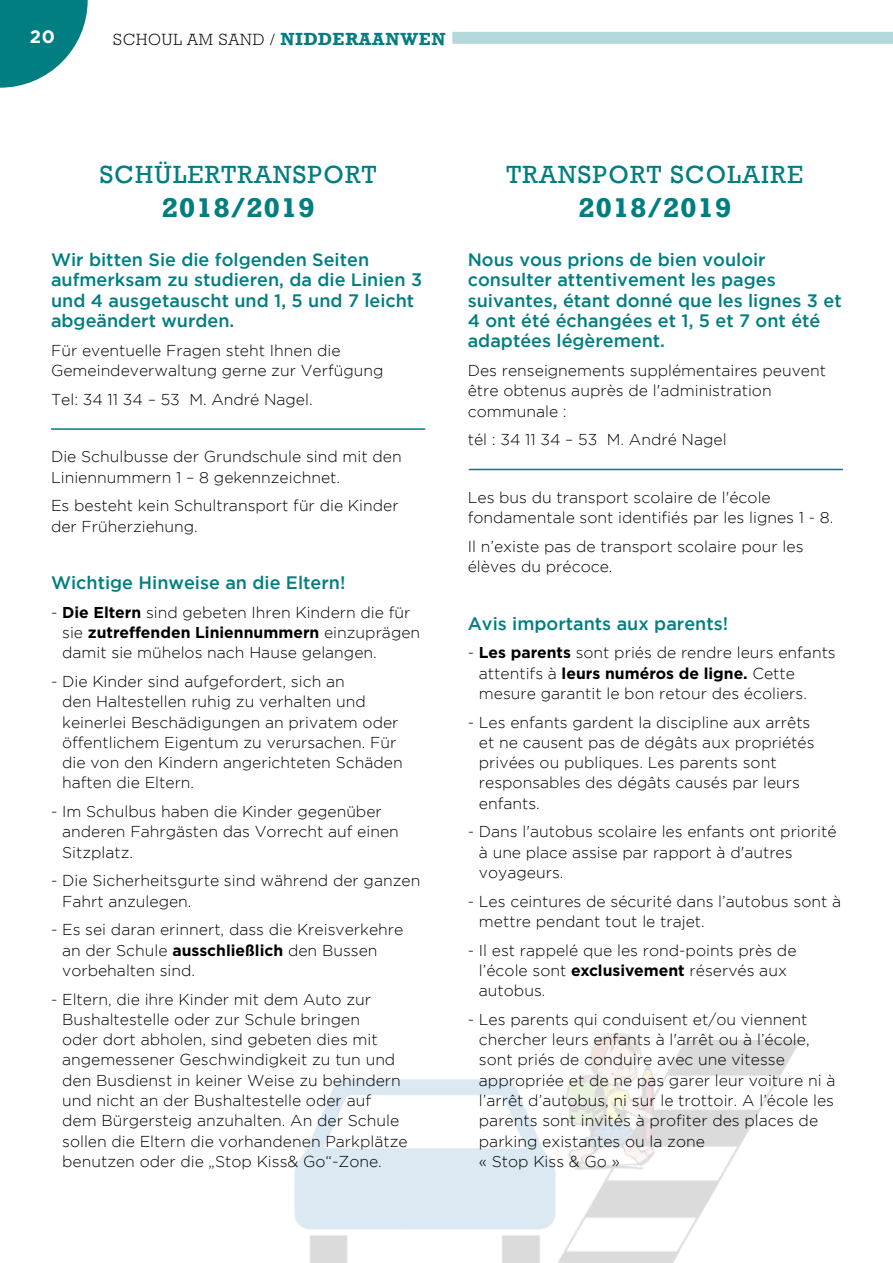
<style>
.page{position:relative;width:893px;height:1263px;background:#fff}
.page>*{position:absolute;margin:0;border:0;box-sizing:border-box;transform-origin:0 0}
.t1{font:25.5px "Rockwell";letter-spacing:.05em;color:#007e81}
.t2{font:700 25.5px "Rockwell";letter-spacing:.05em;color:#007e81}
.t3{font:500 18px/20.2px "Gotham";color:#007e81}
.t4{font:700 18px "Gotham";color:#fff}
.t5{font:300 16.5px "Rockwell";letter-spacing:.05em;color:#000}
.t6{font:300 15.75px/20.2px "Gotham";color:#000}
.s1{font-weight:700;color:#007e81}
.s2{font-weight:700}
</style>
<div class="page">
<svg style="left:0;top:0;width:88px;height:88px"></svg>
<div style="left:452px;top:32px;width:441px;height:12px;background:#b3d8d9"></div>
<img style="left:294px;top:1032px;width:507px;height:231px">
<div style="left:283px;top:989px;width:247px;height:68px;background:#fff"></div>
<div style="left:653px;top:972px;width:240px;height:68px;background:#fff"></div>
<hr style="left:51px;top:428px;width:374px;height:2px;background:#007e81">
<hr style="left:469px;top:469px;width:374px;height:1px;background:#007e81">
<p class="t4" style="left:30px;top:26px;width:27px">20</p>
<p class="t5" style="left:113px;top:30px;width:334px">SCHOUL AM SAND / <span class="s1">NIDDERAANWEN</span></p>
<h1 class="t1" style="left:100px;top:159px;width:278px">SCHÜLERTRANSPORT</h1>
<h1 class="t2" style="left:162px;top:191px;width:154px">2018/2019</h1>
<p class="t3" style="left:51px;top:249px;width:373px">Wir bitten Sie die folgenden Seiten aufmerksam zu studieren, da die Linien 3 und 4 ausgetauscht und 1, 5 und 7 leicht abgeändert wurden.</p>
<p class="t6" style="left:51px;top:340px;width:334px">Für eventuelle Fragen steht Ihnen die<br>Gemeindeverwaltung gerne zur Verfügung</p>
<p class="t6" style="left:51px;top:389px;width:263px">Tel: 34 11 34 – 53 M. André Nagel.</p>
<p class="t6" style="left:51px;top:446px;width:352px">Die Schulbusse der Grundschule sind mit den<br>Liniennummern 1 – 8 gekennzeichnet.</p>
<p class="t6" style="left:51px;top:495px;width:349px">Es besteht kein Schultransport für die Kinder der Früherziehung.</p>
<p class="t3" style="left:51px;top:572px;width:296px">Wichtige Hinweise an die Eltern!</p>
<p class="t6" style="left:62px;top:602px;width:360px;text-indent:-11px">- <span class="s2">Die Eltern</span> sind gebeten Ihren Kindern die für sie <span class="s2">zutreffenden Liniennummern</span> einzuprägen damit sie mühelos nach Hause gelangen.</p>
<p class="t6" style="left:62px;top:671px;width:342px;text-indent:-11px">- Die Kinder sind aufgefordert, sich an<br>den Haltestellen ruhig zu verhalten und keinerlei Beschädigungen an privatem oder öffentlichem Eigentum zu verursachen. Für die von den Kindern angerichteten Schäden haften die Eltern.</p>
<p class="t6" style="left:62px;top:801px;width:338px;text-indent:-11px">- Im Schulbus haben die Kinder gegenüber anderen Fahrgästen das Vorrecht auf einen<br>Sitzplatz.</p>
<p class="t6" style="left:62px;top:870px;width:360px;text-indent:-11px">- Die Sicherheitsgurte sind während der ganzen<br>Fahrt anzulegen.</p>
<p class="t6" style="left:62px;top:919px;width:343px;text-indent:-11px">- Es sei daran erinnert, dass die Kreisverkehre an der Schule <span class="s2">ausschließlich</span> den Bussen vorbehalten sind.</p>
<p class="t6" style="left:62px;top:989px;width:347px;text-indent:-11px">- Eltern, die ihre Kinder mit dem Auto zur Bushaltestelle oder zur Schule bringen<br>oder dort abholen, sind gebeten dies mit angemessener Geschwindigkeit zu tun und den Busdienst in keiner Weise zu behindern und nicht an der Bushaltestelle oder auf dem Bürgersteig anzuhalten. An der Schule sollen die Eltern die vorhandenen Parkplätze benutzen oder die „Stop Kiss&amp; Go“-Zone.</p>
<h1 class="t1" style="left:507px;top:159px;width:298px">TRANSPORT SCOLAIRE</h1>
<h1 class="t2" style="left:578px;top:191px;width:154px">2018/2019</h1>
<p class="t3" style="left:468px;top:249px;width:375px">Nous vous prions de bien vouloir consulter attentivement les pages suivantes, étant donné que les lignes 3 et 4 ont été échangées et 1, 5 et 7 ont été adaptées légèrement.</p>
<p class="t6" style="left:468px;top:360px;width:360px">Des renseignements supplémentaires peuvent être obtenus auprès de l'administration communale :</p>
<p class="t6" style="left:468px;top:429px;width:260px">tél : 34 11 34 – 53 M. André Nagel</p>
<p class="t6" style="left:468px;top:487px;width:367px">Les bus du transport scolaire de l'école fondamentale sont identifiés par les lignes 1 - 8.</p>
<p class="t6" style="left:468px;top:536px;width:337px">Il n’existe pas de transport scolaire pour les élèves du précoce.</p>
<p class="t3" style="left:468px;top:613px;width:262px">Avis importants aux parents!</p>
<p class="t6" style="left:479px;top:642px;width:358px;text-indent:-11px">- <span class="s2">Les parents</span> sont priés de rendre leurs enfants attentifs à <span class="s2">leurs numéros de ligne.</span> Cette mesure garantit le bon retour des écoliers.</p>
<p class="t6" style="left:479px;top:712px;width:337px;text-indent:-11px">- Les enfants gardent la discipline aux arrêts et ne causent pas de dégâts aux propriétés privées ou publiques. Les parents sont responsables des dégâts causés par leurs enfants.</p>
<p class="t6" style="left:479px;top:821px;width:359px;text-indent:-11px">- Dans l'autobus scolaire les enfants ont priorité à une place assise par rapport à d'autres voyageurs.</p>
<p class="t6" style="left:479px;top:891px;width:364px;text-indent:-11px">- Les ceintures de sécurité dans l’autobus sont à mettre pendant tout le trajet.</p>
<p class="t6" style="left:479px;top:940px;width:319px;text-indent:-11px">- Il est rappelé que les rond-points près de l’école sont <span class="s2">exclusivement</span> réservés aux autobus.</p>
<p class="t6" style="left:479px;top:1009px;width:358px;text-indent:-11px">- Les parents qui conduisent et/ou viennent chercher leurs enfants à l'arrêt ou à l’école, sont priés de conduire avec une vitesse appropriée et de ne pas garer leur voiture ni à l’arrêt d’autobus, ni sur le trottoir. A l’école les parents sont invités à profiter des places de parking existantes ou la zone<br>« Stop Kiss &amp; Go »</p>
</div>
